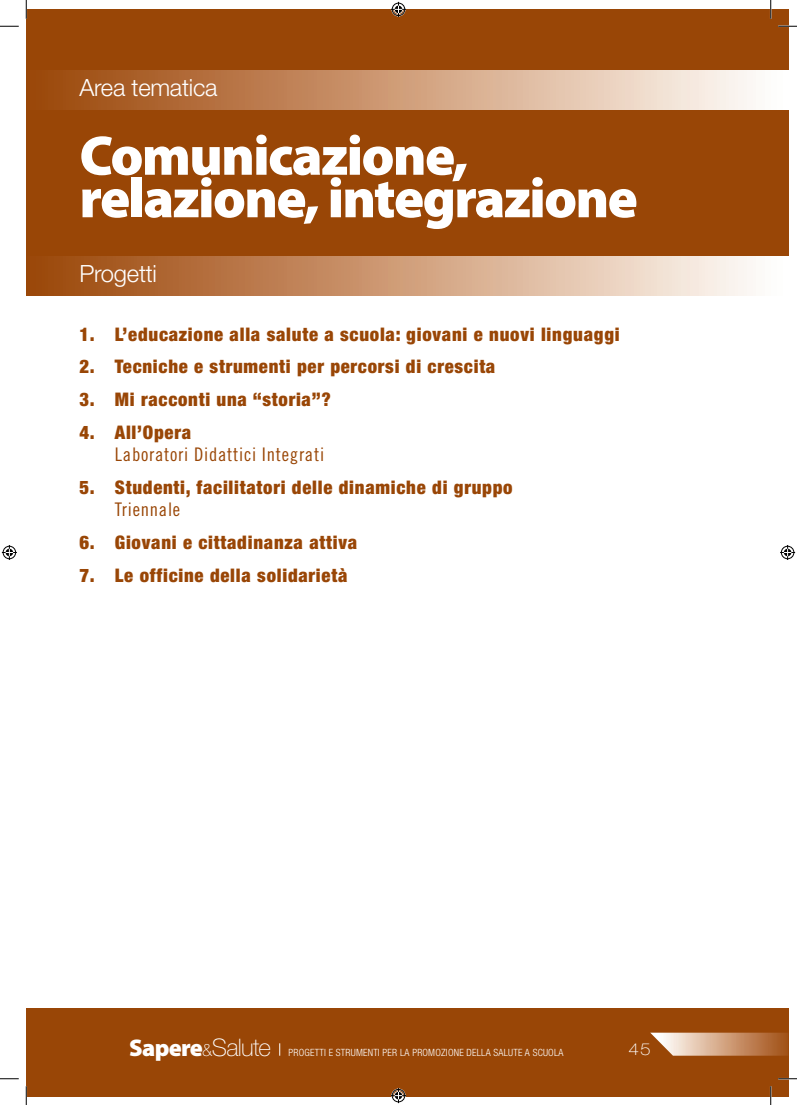
<style>
.page{position:relative;width:797px;height:1105px;background:#fff}
.page>*{position:absolute;margin:0;border:0;box-sizing:border-box;transform-origin:0 0}
.t1{font:900 56.25px/42.5px "Myriad Pro";letter-spacing:-.03em;color:#fff}
.t2{font:900 24.25px "Myriad Pro";letter-spacing:-.03em;color:#fff}
.t3{font:300 23.75px "Helvetica Neue LT Std";letter-spacing:-.01em;color:#fff}
.t4{font:900 condensed 18.75px "Helvetica Neue LT Std";letter-spacing:.04em;color:#994606}
.t5{font:18.75px "Trade Gothic LT Std Cn 18";letter-spacing:.04em;color:#994606}
.t6{font:100 expanded 16.25px "Helvetica Neue LT Std";color:#fff}
.t7{font:300 condensed 10px "Helvetica Neue LT Std";letter-spacing:.02em;color:#fff}
.s1{font-family:"Helvetica Neue LT Std";font-weight:100;font-size:17.25px}
.s2{font-family:"Helvetica Neue LT Std";font-weight:100}
</style>
<div class="page">
<div style="left:26px;top:9px;width:762px;height:1087px;background:#994606"></div>
<div style="left:26px;top:276px;width:762px;height:820px;background:#fff"></div>
<div style="left:26px;top:1008px;width:762px;height:88px;background:#994606"></div>
<svg style="left:650px;top:1033px;width:138px;height:23px;background:#cb9a76"></svg>
<svg style="left:279px;top:1043px;width:1px;height:13px"></svg>
<div style="left:26px;top:71px;width:762px;height:39px;background:linear-gradient(to right,#9b4202,#fffffb)"></div>
<div style="left:26px;top:257px;width:762px;height:39px;background:linear-gradient(to right,#9b4202,#fffffb)"></div>
<svg style="left:0;top:25px;width:19px;height:2px"></svg>
<svg style="left:778px;top:25px;width:19px;height:2px"></svg>
<svg style="left:0;top:1078px;width:19px;height:1px"></svg>
<svg style="left:778px;top:1078px;width:19px;height:1px"></svg>
<svg style="left:25px;top:0;width:2px;height:19px"></svg>
<svg style="left:25px;top:1086px;width:2px;height:19px"></svg>
<svg style="left:770px;top:0;width:1px;height:19px"></svg>
<svg style="left:770px;top:1086px;width:1px;height:19px"></svg>
<svg style="left:391px;top:2px;width:15px;height:15px"></svg>
<svg style="left:391px;top:1088px;width:15px;height:15px"></svg>
<svg style="left:2px;top:545px;width:15px;height:15px"></svg>
<svg style="left:780px;top:545px;width:15px;height:15px"></svg>
<p class="t3" style="left:79px;top:79px;width:139px">Area tematica</p>
<h1 class="t1" style="left:79px;top:139px;width:560px">Comunicazione, relazione, integrazione</h1>
<p class="t3" style="left:79px;top:265px;width:79px">Progetti</p>
<p class="t4" style="left:79px;top:327px;width:541px">1. L’educazione alla salute a scuola: giovani e nuovi linguaggi</p>
<p class="t4" style="left:79px;top:360px;width:417px">2. Tecniche e strumenti per percorsi di crescita</p>
<p class="t4" style="left:79px;top:392px;width:253px">3. Mi racconti una “storia”?</p>
<p class="t4" style="left:79px;top:425px;width:113px">4. All’Opera</p>
<p class="t5" style="left:115px;top:447px;width:211px">Laboratori Didattici Integrati</p>
<p class="t4" style="left:79px;top:481px;width:434px">5. Studenti, facilitatori delle dinamiche di gruppo</p>
<p class="t5" style="left:115px;top:502px;width:67px">Triennale</p>
<p class="t4" style="left:79px;top:536px;width:279px">6. Giovani e cittadinanza attiva</p>
<p class="t4" style="left:79px;top:569px;width:269px">7. Le officine della solidarietà</p>
<p class="t2" style="left:129px;top:1038px;width:144px">Sapere<span class="s1">&amp;</span><span class="s2">Salute</span></p>
<p class="t7" style="left:288px;top:1048px;width:276px">PROGETTI E STRUMENTI PER LA PROMOZIONE DELLA SALUTE A SCUOLA</p>
<p class="t6" style="left:628px;top:1043px;width:24px">45</p>
</div>
